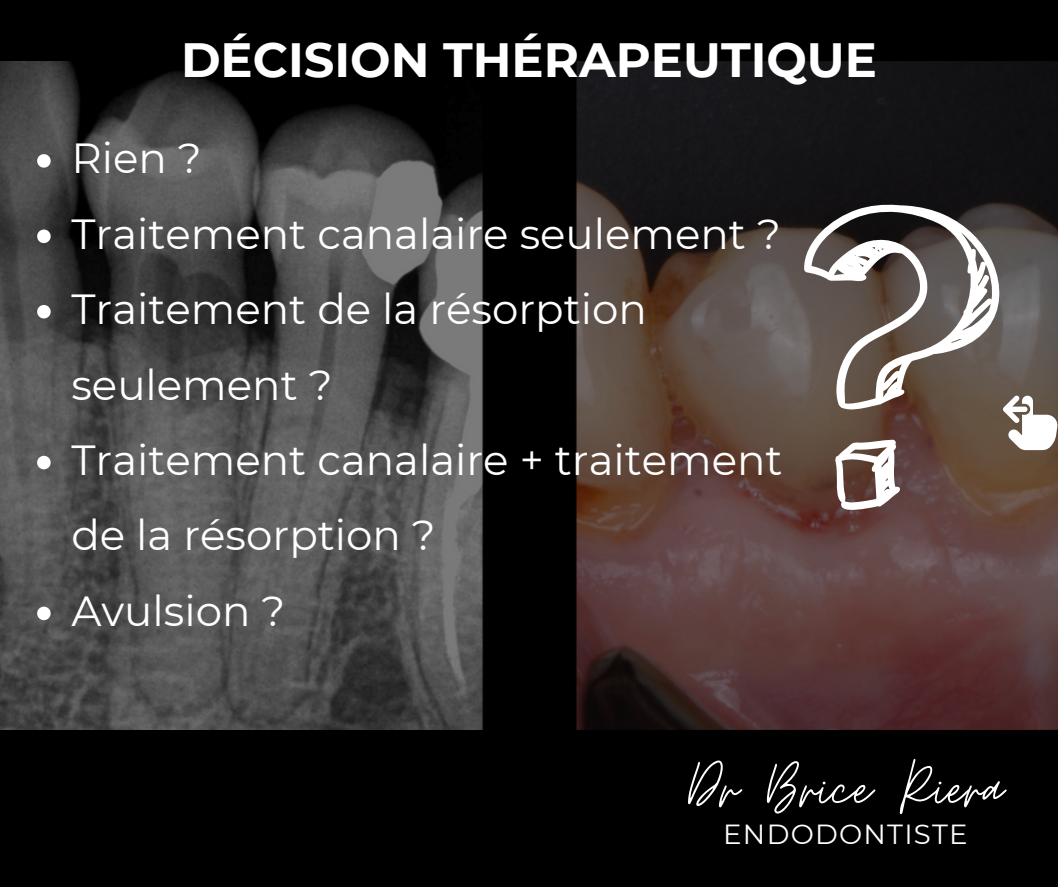
<style>
.page{position:relative;width:1058px;height:887px;background:#fff}
.page>*{position:absolute;margin:0;border:0;box-sizing:border-box;transform-origin:0 0}
.t1{font:74.25px "Moon Time";color:#fff}
.t2{font:700 48px "Montserrat";color:#fff}
.t3{font:42px/75.3px "Montserrat";color:#fff}
.t4{font:27.6px "Montserrat";letter-spacing:.045em;color:#fff}
</style>
<div class="page">
<div style="left:0;top:0;width:1058px;height:886px;background:#000"></div>
<img style="left:0;top:61px;width:1058px;height:668px">
<svg style="left:1003px;top:395px;width:54px;height:55px;background:#bcb6af"></svg>
<svg style="left:37px;top:154px;width:14px;height:14px"></svg>
<svg style="left:37px;top:229px;width:14px;height:14px"></svg>
<svg style="left:37px;top:305px;width:14px;height:13px"></svg>
<svg style="left:37px;top:456px;width:14px;height:13px"></svg>
<svg style="left:37px;top:606px;width:14px;height:14px"></svg>
<svg style="left:804px;top:204px;width:198px;height:205px;background:#79716c"></svg>
<svg style="left:835px;top:439px;width:65px;height:71px;background:#a79793"></svg>
<svg style="left:874px;top:245px;width:8px;height:6px"></svg>
<p class="t2" style="left:181px;top:30px;width:697px">DÉCISION THÉRAPEUTIQUE</p>
<h2 class="t3" style="left:71px;top:120px;width:132px">Rien ?</h2>
<p class="t3" style="left:71px;top:196px;width:711px">Traitement canalaire seulement ?</p>
<p class="t3" style="left:71px;top:271px;width:577px">Traitement de la résorption seulement ?</p>
<p class="t3" style="left:71px;top:422px;width:712px">Traitement canalaire + traitement de la résorption ?</p>
<p class="t3" style="left:71px;top:573px;width:215px">Avulsion ?</p>
<p class="t1" style="left:688px;top:742px;width:316px">Dr Brice Riera</p>
<p class="t4" style="left:723px;top:817px;width:246px">ENDODONTISTE</p>
</div>
